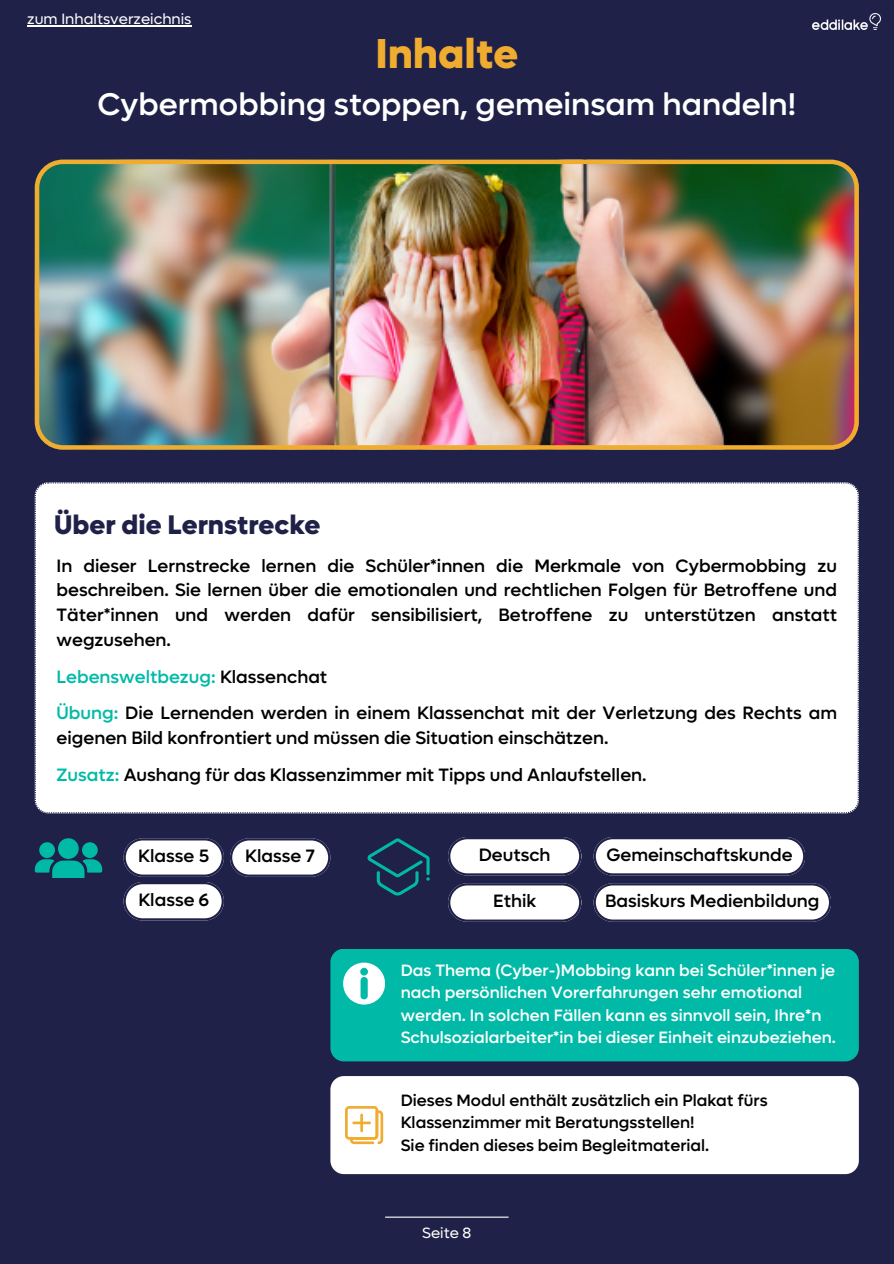
<style>
.page{position:relative;width:894px;height:1264px;background:#fff}
.page>*{position:absolute;margin:0;border:0;box-sizing:border-box;transform-origin:0 0}
.t1{font:800 42px "Lufga";color:#efac2f}
.t2{font:500 31.5px "Lufga";color:#fff}
.t3{font:800 27px "Lufga";color:#202148}
.t4{font:500 18px/24.8px "Lufga";color:#000;text-align:justify}
.t5{font:500 18px "Lufga";color:#00baa7}
.t6{font:500 16.5px/22.5px "Lufga";color:#fff}
.t7{font:500 16.5px/22.5px "Lufga";color:#000}
.t8{font:15px "Lufga";color:#fff}
.s1{color:#000}
.s2{color:#00baa7}
</style>
<div class="page">
<div style="left:0;top:0;width:893px;height:1263px;background:#202148"></div>
<img style="left:35px;top:160px;width:823px;height:289px">
<div style="left:39px;top:842px;width:16px;height:16px;background:#00baa7;border-radius:50%"></div>
<div style="left:82px;top:842px;width:16px;height:16px;background:#00baa7;border-radius:50%"></div>
<div style="left:58px;top:838px;width:21px;height:21px;background:#00baa7;border-radius:50%"></div>
<svg style="left:35px;top:859px;width:67px;height:18px"></svg>
<svg style="left:367px;top:838px;width:62px;height:57px"></svg>
<div style="left:35px;top:482px;width:823px;height:331px;background:#fff"></div>
<svg style="left:448px;top:837px;width:132px;height:38px;background:#d8d8df"></svg>
<svg style="left:448px;top:883px;width:132px;height:38px;background:#d9d9e0"></svg>
<svg style="left:593px;top:837px;width:212px;height:38px;background:#dcdde3"></svg>
<svg style="left:123px;top:838px;width:101px;height:38px;background:#d0d1d9"></svg>
<svg style="left:123px;top:882px;width:101px;height:38px"></svg>
<svg style="left:230px;top:838px;width:100px;height:38px;background:#d2d2da"></svg>
<svg style="left:593px;top:883px;width:237px;height:38px;background:#dfdfe5"></svg>
<div style="left:330px;top:948px;width:528px;height:113px;background:#00baa7;border-radius:14px"></div>
<svg style="left:343px;top:962px;width:41px;height:42px"></svg>
<img style="left:812px;top:13px;width:67px;height:16px">
<hr style="left:385px;top:1216px;width:123px;height:1px;background:#fff">
<div style="left:330px;top:1076px;width:528px;height:98px;background:#fff;border-radius:14px"></div>
<svg style="left:345px;top:1106px;width:38px;height:38px"></svg>
<hr style="left:27px;top:26px;width:164px;height:1px;background:#fff">
<p class="t8" style="left:27px;top:10px;width:166px">zum Inhaltsverzeichnis</p>
<h4 class="t1" style="left:375px;top:27px;width:144px">Inhalte</h4>
<h4 class="t2" style="left:97px;top:91px;width:700px">Cybermobbing stoppen, gemeinsam handeln!</h4>
<p class="t3" style="left:54px;top:508px;width:268px">Über die Lernstrecke</p>
<h4 class="t4" style="left:56px;top:554px;width:781px">In dieser Lernstrecke lernen die Schüler*innen die Merkmale von Cybermobbing zu beschreiben. Sie lernen über die emotionalen und rechtlichen Folgen für Betroffene und Täter*innen und werden dafür sensibilisiert, Betroffene zu unterstützen anstatt wegzusehen.</h4>
<h4 class="t5" style="left:56px;top:668px;width:272px">Lebensweltbezug: <span class="s1">Klassenchat</span></h4>
<h4 class="t4" style="left:56px;top:702px;width:781px"><span class="s2">Übung:</span> Die Lernenden werden in einem Klassenchat mit der Verletzung des Rechts am eigenen Bild konfrontiert und müssen die Situation einschätzen.</h4>
<p class="t4" style="left:56px;top:763px;width:591px"><span class="s2">Zusatz:</span> Aushang für das Klassenzimmer mit Tipps und Anlaufstellen.</p>
<p class="t4" style="left:138px;top:844px;width:72px">Klasse 5</p>
<h2 class="t4" style="left:606px;top:843px;width:188px">Gemeinschaftskunde</h2>
<h3 class="t4" style="left:138px;top:888px;width:72px">Klasse 6</h3>
<h1 class="t4" style="left:478px;top:843px;width:73px">Deutsch</h1>
<p class="t4" style="left:493px;top:889px;width:44px">Ethik</p>
<h4 class="t4" style="left:245px;top:844px;width:71px">Klasse 7</h4>
<h4 class="t4" style="left:605px;top:889px;width:216px">Basiskurs Medienbildung</h4>
<h4 class="t6" style="left:400px;top:959px;width:436px">Das Thema (Cyber-)Mobbing kann bei Schüler*innen je nach persönlichen Vorerfahrungen sehr emotional werden. In solchen Fällen kann es sinnvoll sein, Ihre*n Schulsozialarbeiter*in bei dieser Einheit einzubeziehen.</h4>
<h4 class="t7" style="left:400px;top:1090px;width:368px">Dieses Modul enthält zusätzlich ein Plakat fürs<br>Klassenzimmer mit Beratungsstellen!<br>Sie finden dieses beim Begleitmaterial.</h4>
<h4 class="t8" style="left:422px;top:1223px;width:51px">Seite 8</h4>
</div>
